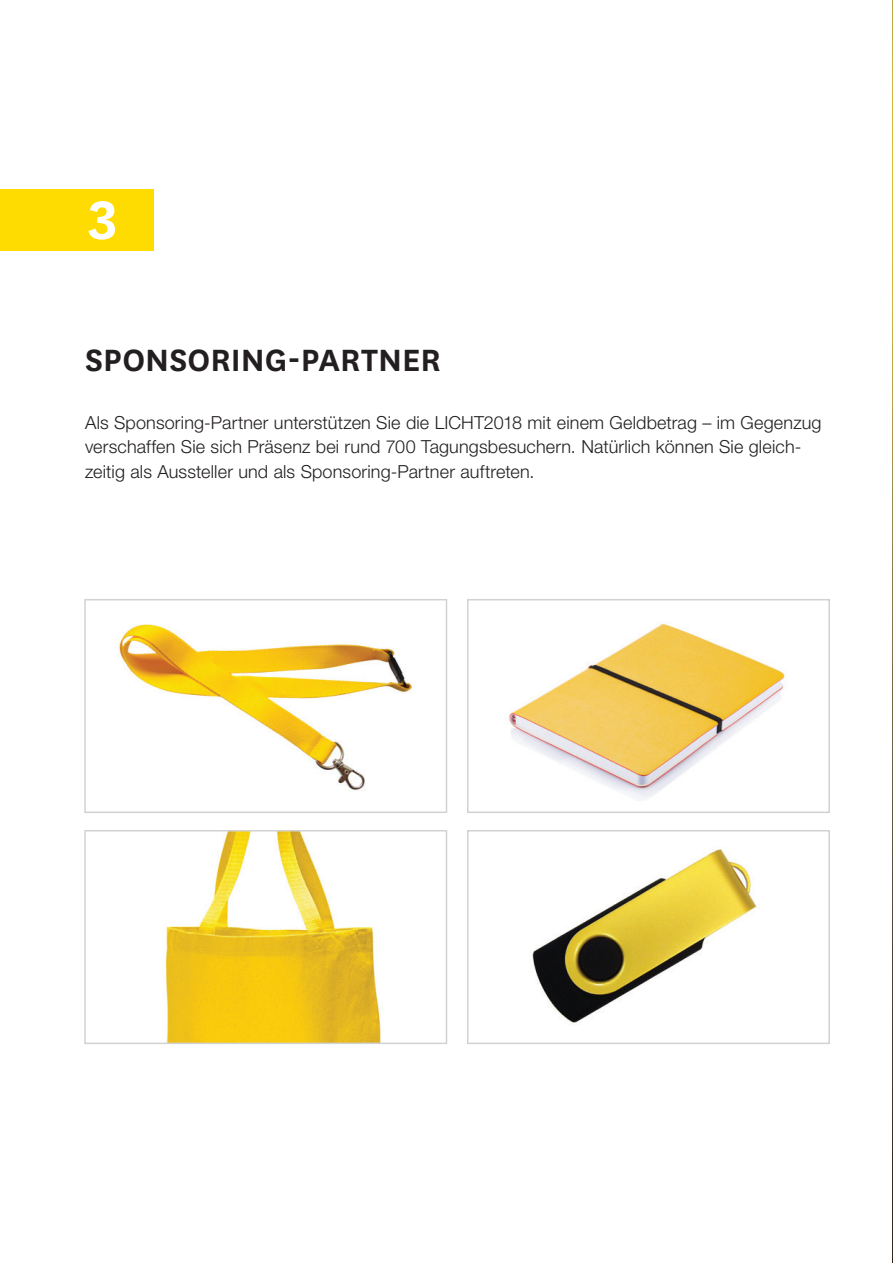
<style>
.page{position:relative;width:893px;height:1263px;background:#fff}
.page>*{position:absolute;margin:0;border:0;box-sizing:border-box;transform-origin:0 0}
.t1{font:600 63px "National";color:#fff}
.t2{font:600 36px "National";letter-spacing:.005em;color:#231f20}
.t3{font:300 18px/24.3px "Helvetica Neue LT Std";letter-spacing:.01em;color:#231f20}
</style>
<div class="page">
<div style="left:0;top:189px;width:153px;height:62px;background:#ffdc01"></div>
<svg style="left:892px;top:0;width:1px;height:1263px"></svg>
<img style="left:166px;top:833px;width:215px;height:208px">
<div style="left:84px;top:830px;width:363px;height:214px;border:2px solid #d1d2d4"></div>
<img style="left:119px;top:624px;width:293px;height:167px">
<div style="left:84px;top:599px;width:363px;height:214px;border:2px solid #d1d2d4"></div>
<img style="left:532px;top:849px;width:225px;height:175px">
<div style="left:467px;top:830px;width:363px;height:214px;border:2px solid #d1d2d4"></div>
<img style="left:509px;top:623px;width:276px;height:176px">
<div style="left:467px;top:599px;width:363px;height:214px;border:2px solid #d1d2d4"></div>
<h1 class="t1" style="left:85px;top:176px;width:37px">3</h1>
<h2 class="t2" style="left:85px;top:335px;width:358px">SPONSORING-PARTNER</h2>
<p class="t3" style="left:85px;top:410px;width:738px">Als Sponsoring-Partner unterstützen Sie die LICHT2018 mit einem Geldbetrag – im Gegenzug verschaffen Sie sich Präsenz bei rund 700 Tagungsbesuchern. Natürlich können Sie gleich&shy;zeitig als Aussteller und als Sponsoring-Partner auftreten.</p>
</div>
